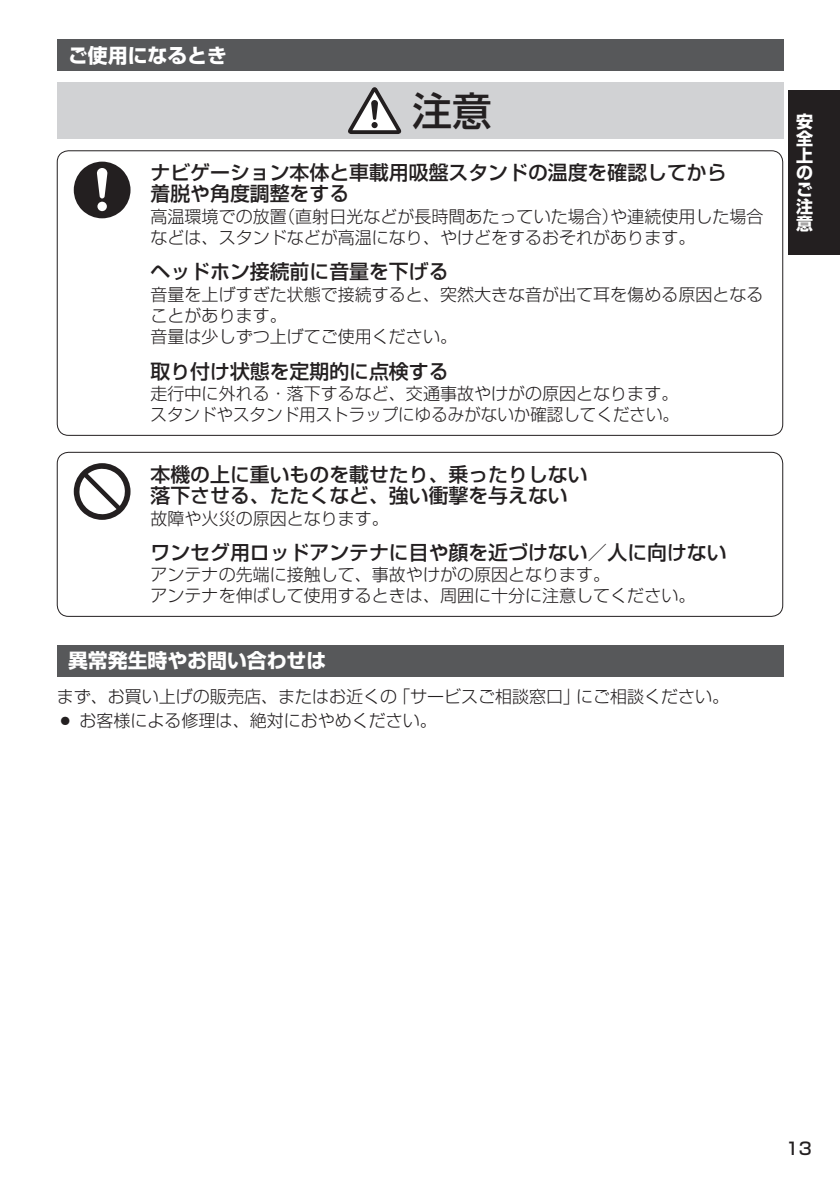
<style>
.page{position:relative;width:840px;height:1191px;background:#fff}
.page>*{position:absolute;margin:0;border:0;box-sizing:border-box;transform-origin:0 0}
.t1{font:39.6px "Shin Go Pro Medium 90 msp RKSJ H";color:#231f20}
.t2{font:19.8px/21.2px "Shin Go Pro Medium 90 msp RKSJ H";color:#231f20}
.t3{font:19.8px "Shin Go Pro Bold 90 msp RKSJ H";color:#fff}
.t4{font:17px/21.2px "Shin Go Pro Light 90 msp RKSJ H";color:#231f20}
.t5{font:17px/17px "Shin Go Pro Bold 90 msp RKSJ H";color:#fff;text-align:justify}
.t6{font:17px "Shin Go Pro Medium 90 msp RKSJ H";color:#231f20}
</style>
<div class="page">
<div style="left:788px;top:91px;width:51px;height:164px;background:#231f20"></div>
<div style="left:57px;top:40px;width:725px;height:31px;background:#57585a"></div>
<div style="left:57px;top:82px;width:725px;height:57px;background:#d1d2d4"></div>
<svg style="left:348px;top:87px;width:53px;height:47px"></svg>
<div style="left:57px;top:452px;width:725px;height:165px;border:1px solid #231f20;border-radius:11px"></div>
<svg style="left:74px;top:463px;width:56px;height:57px"></svg>
<svg style="left:74px;top:162px;width:56px;height:56px"></svg>
<div style="left:57px;top:645px;width:725px;height:31px;background:#57585a"></div>
<p class="t3" style="left:68px;top:48px;width:160px">ご使用になるとき</p>
<h1 class="t1" style="left:412px;top:96px;width:81px">注意</h1>
<p class="t2" style="left:150px;top:165px;width:577px">ナビゲーション本体と車載用吸盤スタンドの温度を確認してから着脱や角度調整をする</p>
<p class="t4" style="left:150px;top:208px;width:614px">高温環境での放置（直射日光などが長時間あたっていた場合）や連続使用した場合などは、スタンドなどが高温になり、やけどをするおそれがあります。</p>
<p class="t2" style="left:150px;top:264px;width:299px">ヘッドホン接続前に音量を下げる</p>
<p class="t4" style="left:150px;top:286px;width:614px">音量を上げすぎた状態で接続すると、突然大きな音が出て耳を傷める原因となることがあります。<br>音量は少しずつ上げてご使用ください。</p>
<p class="t2" style="left:150px;top:363px;width:299px">取り付け状態を定期的に点検する</p>
<p class="t4" style="left:150px;top:385px;width:529px">走行中に外れる・落下するなど、交通事故やけがの原因となります。スタンドやスタンド用ストラップにゆるみがないか確認してください。</p>
<p class="t2" style="left:150px;top:466px;width:438px">本機の上に重いものを載せたり、乗ったりしない落下させる、たたくなど、強い衝撃を与えない</p>
<p class="t4" style="left:150px;top:510px;width:240px">故障や火災の原因となります。</p>
<p class="t2" style="left:150px;top:544px;width:577px">ワンセグ用ロッドアンテナに目や顔を近づけない／人に向けない</p>
<p class="t4" style="left:150px;top:566px;width:546px">アンテナの先端に接触して、事故やけがの原因となります。<br>アンテナを伸ばして使用するときは、周囲に十分に注意してください。</p>
<p class="t3" style="left:68px;top:653px;width:259px">異常発生時やお問い合わせは</p>
<p class="t4" style="left:57px;top:688px;width:673px">まず、お買い上げの販売店、またはお近くの「サービスご相談窓口」にご相談ください。</p>
<p class="t4" style="left:57px;top:712px;width:381px">○ お客様による修理は、絶対におやめください。</p>
<p class="t5" style="left:795px;top:116px;width:18px">安全上のご注意</p>
<p class="t6" style="left:785px;top:1142px;width:27px">13</p>
</div>
